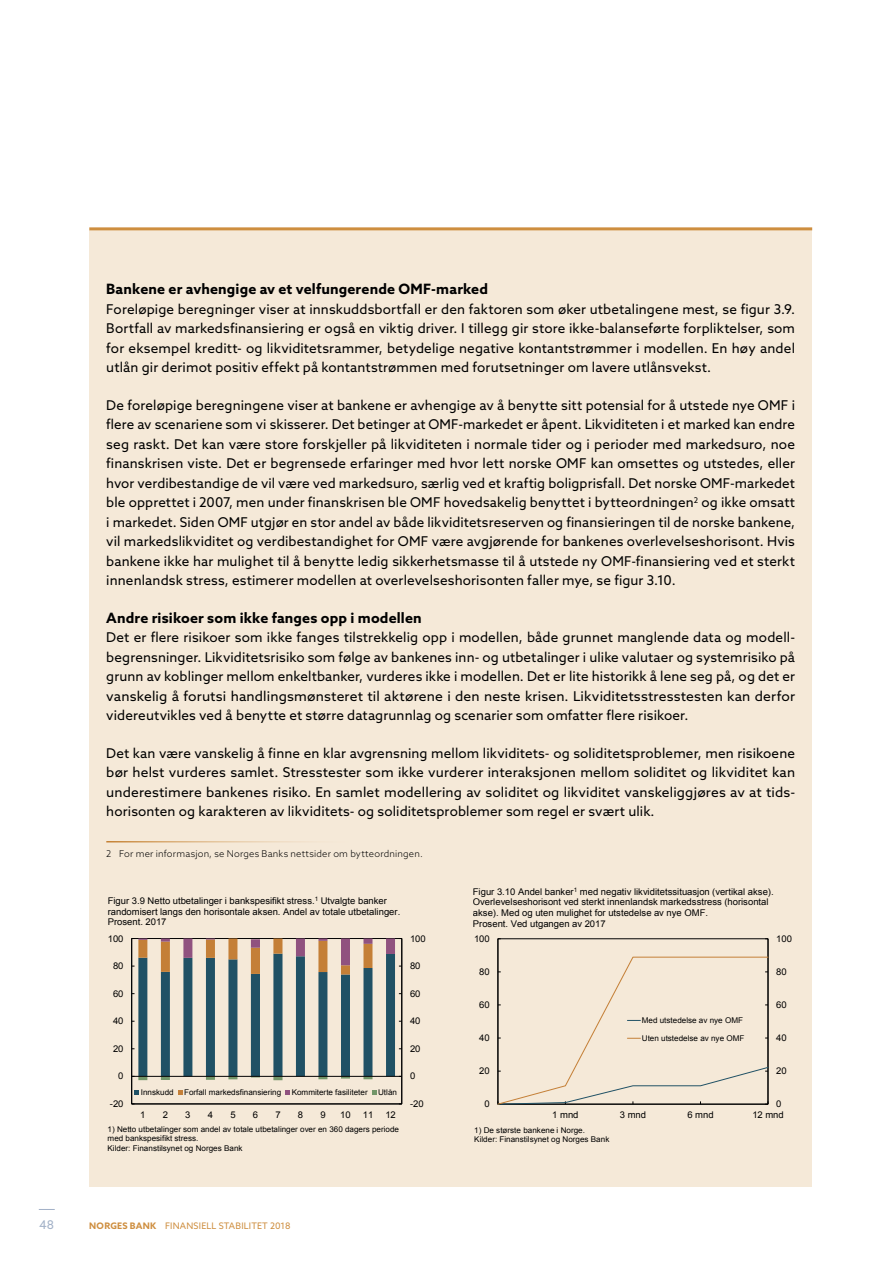
<style>
.page{position:relative;width:893px;height:1263px;background:#fff}
.page>*{position:absolute;margin:0;border:0;box-sizing:border-box;transform-origin:0 0}
.t1{font:700 14.25px "Azo Sans";letter-spacing:.01em;color:#000}
.t2{font:13.5px/19.5px "Azo Sans";letter-spacing:.01em;color:#000;text-align:justify}
.t3{font:12px "Azo Sans";color:#a2b1c7}
.t4{font:9.3px/10.6px "Arial";color:#000}
.t5{font:300 9.3px "Azo Sans";letter-spacing:.02em;color:#000}
.t6{font:9px "Azo Sans";letter-spacing:.02em;color:#ce8e3f}
.t7{font:7.95px/9.1px "Arial";color:#000}
.s1{font-weight:700}
</style>
<div class="page">
<svg style="left:39px;top:1209px;width:16px;height:1px"></svg>
<div style="left:89px;top:230px;width:723px;height:956px;background:#f5e9d8"></div>
<hr style="left:106px;top:841px;width:255px;height:1px;background:#fff">
<hr style="left:89px;top:227px;width:723px;height:3px;background:#ce8e3f">
<hr style="left:768px;top:939px;width:1px;height:165px;background:#000">
<hr style="left:498px;top:939px;width:1px;height:165px;background:#000">
<svg style="left:498px;top:956px;width:271px;height:149px"></svg>
<hr style="left:401px;top:938px;width:1px;height:166px;background:#000">
<hr style="left:131px;top:938px;width:1px;height:166px;background:#000">
<svg style="left:132px;top:938px;width:270px;height:142px"></svg>
<hr style="left:132px;top:1104px;width:270px;height:1px;background:#000">
<svg style="left:135px;top:1090px;width:4px;height:4px"></svg>
<svg style="left:178px;top:1090px;width:4px;height:4px"></svg>
<svg style="left:286px;top:1090px;width:4px;height:4px"></svg>
<svg style="left:372px;top:1090px;width:4px;height:4px"></svg>
<p class="t1" style="left:106px;top:280px;width:383px">Bankene er avhengige av et velfungerende OMF-marked</p>
<p class="t2" style="left:106px;top:299px;width:690px">Foreløpige beregninger viser at innskuddsbortfall er den faktoren som øker utbetalingene mest, se figur 3.9.<br>Bortfall av markedsfinansiering er også en viktig driver. I tillegg gir store ikke-balanseførte forpliktelser, som for eksempel kreditt- og likviditetsrammer, betydelige negative kontantstrømmer i modellen. En høy andel utlån gir derimot positiv effekt på kontantstrømmen med forutsetninger om lavere utlånsvekst.</p>
<p class="t2" style="left:106px;top:395px;width:690px">De foreløpige beregningene viser at bankene er avhengige av å benytte sitt potensial for å utstede nye OMF i flere av scenariene som vi skisserer. Det betinger at OMF-markedet er åpent. Likviditeten i et marked kan endre seg raskt. Det kan være store forskjeller på likviditeten i normale tider og i perioder med markedsuro, noe finanskrisen viste. Det er begrensede erfaringer med hvor lett norske OMF kan omsettes og utstedes, eller hvor verdibestandige de vil være ved markedsuro, særlig ved et kraftig boligprisfall. Det norske OMF-markedet ble opprettet i 2007, men under finanskrisen ble OMF hovedsakelig benyttet i bytteordningen<sup>2</sup> og ikke omsatt i markedet. Siden OMF utgjør en stor andel av både likviditetsreserven og finansieringen til de norske bankene, vil markedslikviditet og verdibestandighet for OMF være avgjørende for bankenes overlevelseshorisont. Hvis bankene ikke har mulighet til å benytte ledig sikkerhetsmasse til å utstede ny OMF-finansiering ved et sterkt innenlandsk stress, estimerer modellen at overlevelseshorisonten faller mye, se figur 3.10.</p>
<p class="t1" style="left:106px;top:608px;width:317px">Andre risikoer som ikke fanges opp i modellen</p>
<p class="t2" style="left:106px;top:628px;width:690px">Det er flere risikoer som ikke fanges tilstrekkelig opp i modellen, både grunnet manglende data og modell&shy;begrensninger. Likviditetsrisiko som følge av bankenes inn- og utbetalinger i ulike valutaer og systemrisiko på grunn av koblinger mellom enkeltbanker, vurderes ikke i modellen. Det er lite historikk å lene seg på, og det er vanskelig å forutsi handlingsmønsteret til aktørene i den neste krisen. Likviditetsstresstesten kan derfor videreutvikles ved å benytte et større datagrunnlag og scenarier som omfatter flere risikoer.</p>
<p class="t2" style="left:106px;top:743px;width:690px">Det kan være vanskelig å finne en klar avgrensning mellom likviditets- og soliditetsproblemer, men risikoene bør helst vurderes samlet. Stresstester som ikke vurderer interaksjonen mellom soliditet og likviditet kan underestimere bankenes risiko. En samlet modellering av soliditet og likviditet vanskeliggjøres av at tids&shy;horisonten og karakteren av likviditets- og soliditetsproblemer som regel er svært ulik.</p>
<p class="t5" style="left:106px;top:847px;width:318px">2 For mer informasjon, se Norges Banks nettsider om bytteordningen.</p>
<p class="t4" style="left:108px;top:895px;width:294px">Figur 3.9 Netto utbetalinger i bankspesifikt stress.<sup>1</sup> Utvalgte banker randomisert langs den horisontale aksen. Andel av totale utbetalinger.<br>Prosent. 2017</p>
<p class="t4" style="left:473px;top:886px;width:302px">Figur 3.10 Andel banker<sup>1</sup> med negativ likviditetssituasjon (vertikal akse).<br>Overlevelseshorisont ved sterkt innenlandsk markedsstress (horisontal akse). Med og uten mulighet for utstedelse av nye OMF.<br>Prosent. Ved utgangen av 2017</p>
<p class="t4" style="left:108px;top:933px;width:17px">100</p>
<p class="t4" style="left:410px;top:933px;width:17px">100</p>
<p class="t4" style="left:474px;top:933px;width:17px">100</p>
<p class="t4" style="left:776px;top:933px;width:17px">100</p>
<p class="t4" style="left:113px;top:960px;width:12px">80</p>
<p class="t4" style="left:410px;top:960px;width:12px">80</p>
<p class="t4" style="left:479px;top:966px;width:12px">80</p>
<p class="t4" style="left:776px;top:966px;width:12px">80</p>
<p class="t4" style="left:113px;top:988px;width:12px">60</p>
<p class="t4" style="left:410px;top:988px;width:12px">60</p>
<p class="t4" style="left:479px;top:999px;width:12px">60</p>
<p class="t4" style="left:776px;top:999px;width:12px">60</p>
<p class="t4" style="left:113px;top:1016px;width:12px">40</p>
<p class="t4" style="left:410px;top:1016px;width:12px">40</p>
<p class="t4" style="left:479px;top:1032px;width:12px">40</p>
<p class="t7" style="left:642px;top:1016px;width:103px">Med utstedelse av nye OMF</p>
<p class="t7" style="left:642px;top:1033px;width:104px">Uten utstedelse av nye OMF</p>
<p class="t4" style="left:776px;top:1032px;width:12px">40</p>
<p class="t4" style="left:113px;top:1043px;width:12px">20</p>
<p class="t4" style="left:410px;top:1043px;width:12px">20</p>
<p class="t4" style="left:118px;top:1071px;width:7px">0</p>
<p class="t4" style="left:410px;top:1071px;width:7px">0</p>
<p class="t4" style="left:479px;top:1066px;width:12px">20</p>
<p class="t4" style="left:776px;top:1066px;width:12px">20</p>
<p class="t7" style="left:141px;top:1088px;width:34px">Innskudd</p>
<p class="t7" style="left:184px;top:1088px;width:99px">Forfall markedsfinansiering</p>
<p class="t7" style="left:292px;top:1088px;width:78px">Kommiterte fasiliteter</p>
<p class="t7" style="left:378px;top:1088px;width:20px">Utlån</p>
<p class="t4" style="left:110px;top:1098px;width:15px">-20</p>
<p class="t4" style="left:410px;top:1098px;width:15px">-20</p>
<p class="t4" style="left:484px;top:1099px;width:7px">0</p>
<p class="t4" style="left:776px;top:1099px;width:7px">0</p>
<p class="t4" style="left:140px;top:1109px;width:7px">1</p>
<p class="t4" style="left:163px;top:1109px;width:7px">2</p>
<p class="t4" style="left:185px;top:1109px;width:7px">3</p>
<p class="t4" style="left:208px;top:1109px;width:7px">4</p>
<p class="t4" style="left:230px;top:1109px;width:7px">5</p>
<p class="t4" style="left:253px;top:1109px;width:7px">6</p>
<p class="t4" style="left:275px;top:1109px;width:7px">7</p>
<p class="t4" style="left:298px;top:1109px;width:7px">8</p>
<p class="t4" style="left:320px;top:1109px;width:7px">9</p>
<p class="t4" style="left:340px;top:1109px;width:12px">10</p>
<p class="t4" style="left:363px;top:1109px;width:12px">11</p>
<p class="t4" style="left:385px;top:1109px;width:12px">12</p>
<p class="t4" style="left:552px;top:1110px;width:28px">1 mnd</p>
<p class="t4" style="left:620px;top:1110px;width:28px">3 mnd</p>
<p class="t4" style="left:687px;top:1110px;width:28px">6 mnd</p>
<p class="t4" style="left:752px;top:1110px;width:33px">12 mnd</p>
<p class="t7" style="left:108px;top:1125px;width:293px">1) Netto utbetalinger som andel av totale utbetalinger over en 360 dagers periode med bankspesifikt stress.<br>Kilder: Finanstilsynet og Norges Bank</p>
<p class="t7" style="left:474px;top:1126px;width:137px">1) De største bankene i Norge.<br>Kilder: Finanstilsynet og Norges Bank</p>
<p class="t3" style="left:39px;top:1217px;width:16px">48</p>
<p class="t6" style="left:89px;top:1220px;width:203px"><span class="s1">NORGES BANK</span> finansiell stabilitet 2018</p>
</div>
